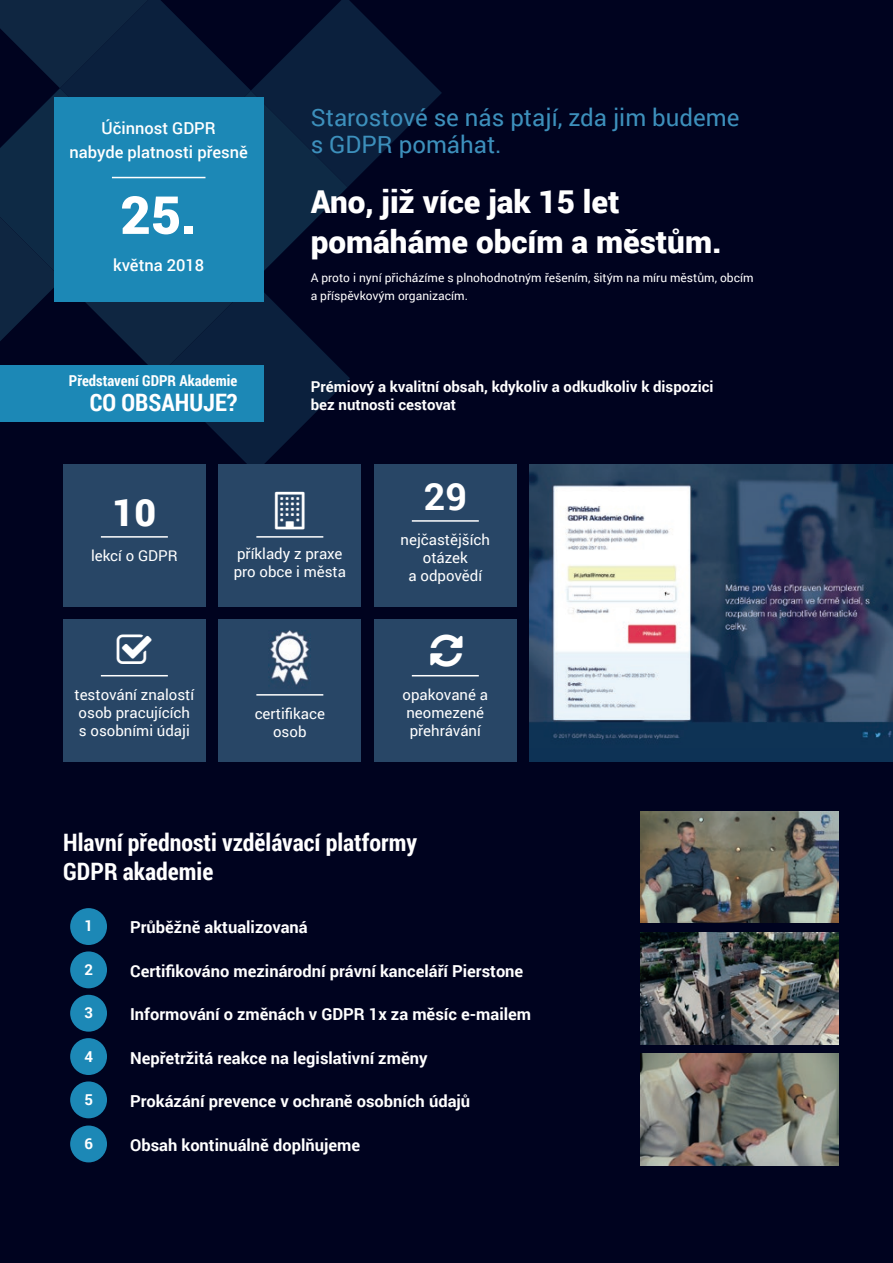
<style>
.page{position:relative;width:893px;height:1263px;background:#00031f}
.page>*{position:absolute;margin:0;border:0;box-sizing:border-box;transform-origin:0 0}
.t1{font:900 52.5px "Roboto";color:#fff}
.t2{font:900 37.5px "Roboto";color:#fff}
.t3{font:700 37.5px "Roboto";color:#fff}
.t4{font:900 31.5px/40.2px "Roboto";color:#fff}
.t5{font:700 24px/28.8px "Roboto Condensed";color:#fff}
.t6{font:24px/27px "Roboto";color:#3d90bc}
.t7{font:700 16.5px "Roboto";color:#fff}
.t8{font:500 16.5px/24px "Roboto";color:#fff;text-align:center}
.t9{font:15px/18px "Roboto";color:#fff}
.t10{font:700 15px/18px "Roboto";color:#fff}
.t11{font:700 15px "Roboto Condensed";color:#fff}
.t12{font:12px/18.6px "Roboto";color:#fff}
</style>
<div class="page">
<svg style="left:0;top:0;width:442px;height:473px"></svg>
<div style="left:54px;top:98px;width:209px;height:204px;background:#1c88b6"></div>
<hr style="left:112px;top:177px;width:93px;height:1px;background:#fff">
<div style="left:0;top:366px;width:263px;height:56px;background:#1c88b6"></div>
<div style="left:530px;top:464px;width:363px;height:297px;background:#0d3255"></div>
<img style="left:530px;top:464px;width:363px;height:276px">
<div style="left:63px;top:464px;width:143px;height:143px;background:#284666"></div>
<div style="left:219px;top:464px;width:142px;height:143px;background:#284666"></div>
<div style="left:374px;top:464px;width:143px;height:143px;background:#284666"></div>
<div style="left:63px;top:619px;width:143px;height:142px;background:#284666"></div>
<div style="left:219px;top:619px;width:142px;height:142px;background:#284666"></div>
<div style="left:374px;top:619px;width:143px;height:142px;background:#284666"></div>
<hr style="left:101px;top:536px;width:67px;height:2px;background:#fff">
<hr style="left:256px;top:536px;width:67px;height:2px;background:#fff">
<hr style="left:412px;top:520px;width:67px;height:2px;background:#fff">
<hr style="left:101px;top:675px;width:67px;height:1px;background:#fff">
<hr style="left:256px;top:694px;width:67px;height:2px;background:#fff">
<hr style="left:412px;top:675px;width:67px;height:1px;background:#fff">
<img style="left:270px;top:630px;width:41px;height:55px">
<div style="left:70px;top:908px;width:37px;height:37px;background:#1c88b6;border-radius:50%"></div>
<div style="left:70px;top:951px;width:37px;height:37px;background:#1c88b6;border-radius:50%"></div>
<div style="left:70px;top:995px;width:37px;height:37px;background:#1c88b6;border-radius:50%"></div>
<div style="left:70px;top:1038px;width:37px;height:37px;background:#1c88b6;border-radius:50%"></div>
<div style="left:70px;top:1081px;width:37px;height:37px;background:#1c88b6;border-radius:50%"></div>
<div style="left:70px;top:1125px;width:37px;height:37px;background:#1c88b6;border-radius:50%"></div>
<img style="left:641px;top:811px;width:198px;height:112px">
<img style="left:640px;top:932px;width:199px;height:112px">
<img style="left:641px;top:1054px;width:198px;height:111px">
<p class="t8" style="left:70px;top:116px;width:180px">Účinnost GDPR<br>nabyde platnosti přesně</p>
<h1 class="t1" style="left:120px;top:178px;width:78px">25.</h1>
<p class="t8" style="left:113px;top:252px;width:93px">května 2018</p>
<p class="t11" style="left:69px;top:370px;width:170px">Představení GDPR Akademie</p>
<h3 class="t5" style="left:90px;top:387px;width:149px">CO OBSAHUJE?</h3>
<h3 class="t6" style="left:311px;top:104px;width:430px">Starostové se nás ptají, zda jim budeme s GDPR pomáhat.</h3>
<h3 class="t4" style="left:311px;top:180px;width:412px">Ano, již více jak 15 let pomáháme obcím a městům.</h3>
<p class="t12" style="left:311px;top:267px;width:444px">A proto i nyní přicházíme s plnohodnotným řešením, šitým na míru městům, obcím a příspěvkovým organizacím.</p>
<p class="t10" style="left:311px;top:377px;width:404px">Prémiový a kvalitní obsah, kdykoliv a odkudkoliv k dispozici bez nutnosti cestovat</p>
<h2 class="t2" style="left:113px;top:486px;width:45px">10</h2>
<p class="t9" style="left:91px;top:546px;width:88px">lekcí o GDPR</p>
<p class="t9" style="left:234px;top:544px;width:114px">příklady z praxe pro obce i města</p>
<p class="t9" style="left:75px;top:685px;width:121px">testování znalostí osob pracujících s osobními údaji</p>
<p class="t9" style="left:255px;top:704px;width:72px;text-align:center">certifikace osob</p>
<h2 class="t3" style="left:424px;top:470px;width:45px">29</h2>
<p class="t9" style="left:401px;top:530px;width:91px;text-align:center">nejčastějších otázek<br>a odpovědí</p>
<p class="t9" style="left:403px;top:685px;width:87px">opakované a neomezené přehrávání</p>
<h3 class="t5" style="left:63px;top:827px;width:355px">Hlavní přednosti vzdělávací platformy<br>GDPR akademie</h3>
<p class="t10" style="left:85px;top:916px;width:10px">1</p>
<p class="t10" style="left:85px;top:960px;width:10px">2</p>
<p class="t10" style="left:85px;top:1003px;width:10px">3</p>
<p class="t10" style="left:85px;top:1047px;width:10px">4</p>
<p class="t10" style="left:85px;top:1090px;width:10px">5</p>
<p class="t10" style="left:85px;top:1134px;width:10px">6</p>
<p class="t7" style="left:130px;top:916px;width:179px">Průběžně aktualizovaná</p>
<p class="t7" style="left:130px;top:959px;width:395px">Certifikováno mezinárodní právní kanceláří Pierstone</p>
<p class="t7" style="left:130px;top:1003px;width:403px">Informování o změnách v GDPR 1x za měsíc e-mailem</p>
<p class="t7" style="left:130px;top:1046px;width:299px">Nepřetržitá reakce na legislativní změny</p>
<p class="t7" style="left:130px;top:1090px;width:342px">Prokázání prevence v ochraně osobních údajů</p>
<p class="t7" style="left:130px;top:1133px;width:232px">Obsah kontinuálně doplňujeme</p>
</div>
